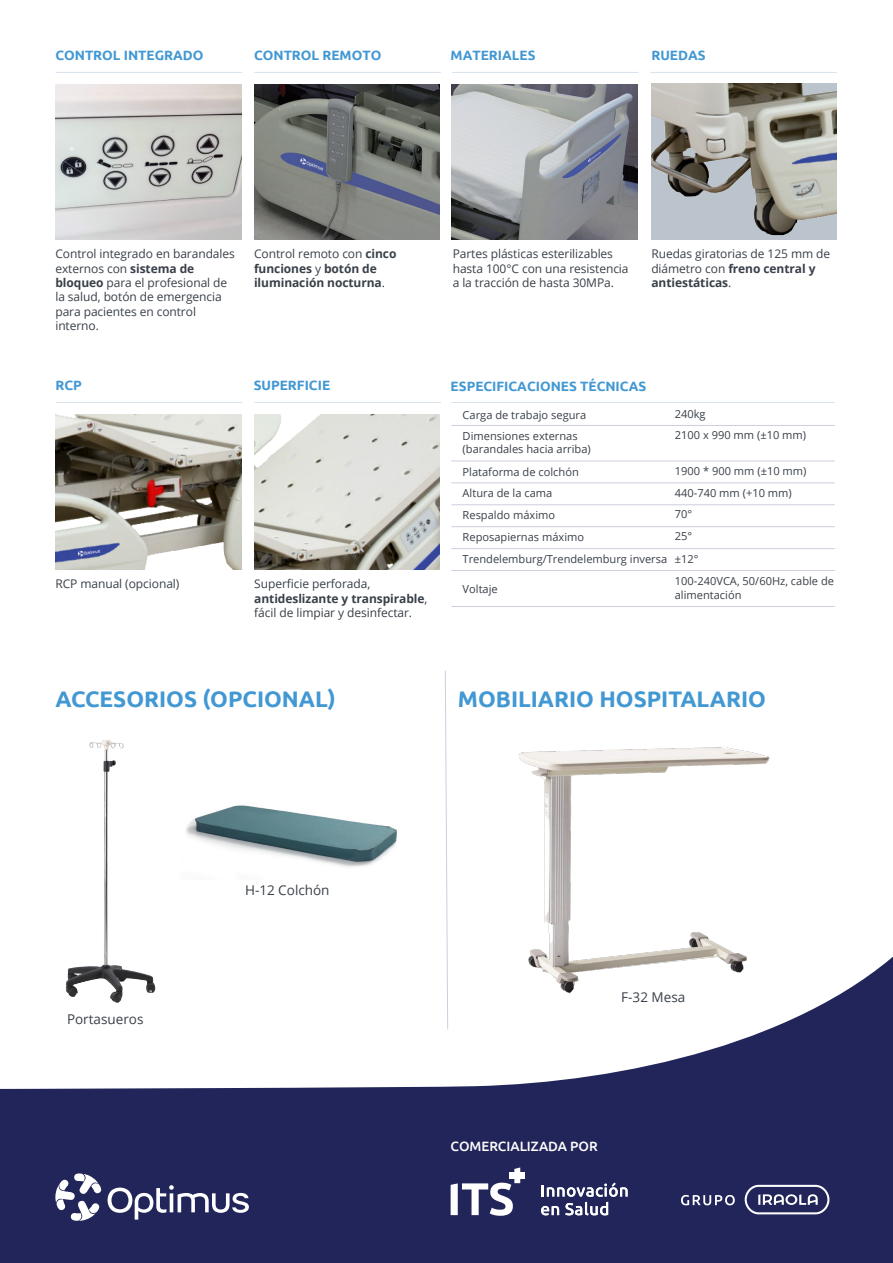
<style>
.page{position:relative;width:893px;height:1263px;background:#fff}
.page>*{position:absolute;margin:0;border:0;box-sizing:border-box;transform-origin:0 0}
.t1{font:700 22.5px "Ubuntu";color:#4298d3}
.t2{font:700 13.5px "Ubuntu";color:#4298d3}
.t3{font:13.5px "Open Sans";color:#394049}
.t4{font:500 13.5px "Ubuntu";color:#fff}
.t5{font:12px/14.4px "Open Sans";letter-spacing:-.005em;color:#394049}
.t6{font:700 12px/14.4px "Open Sans";letter-spacing:-.005em;color:#394049}
.t7{font:11.1px/13.4px "Open Sans";color:#394049}
.s1{font-weight:700}
.s2{font-weight:400}
</style>
<div class="page">
<svg style="left:0;top:956px;width:893px;height:307px;fill:#212559"></svg>
<svg style="left:681px;top:1195px;width:54px;height:10px"></svg>
<svg style="left:745px;top:1185px;width:84px;height:29px"></svg>
<svg style="left:451px;top:1167px;width:69px;height:49px"></svg>
<div style="left:510px;top:1172px;width:15px;height:6px;background:#fff"></div>
<svg style="left:541px;top:1183px;width:87px;height:32px"></svg>
<img style="left:6px;top:740px;width:186px;height:267px">
<img style="left:498px;top:746px;width:287px;height:261px">
<img style="left:174px;top:794px;width:223px;height:85px">
<svg style="left:445px;top:670px;width:3px;height:360px"></svg>
<img style="left:56px;top:84px;width:185px;height:155px">
<hr style="left:56px;top:72px;width:186px;height:1px;background:#d9e3ec">
<svg style="left:108px;top:1185px;width:141px;height:34px"></svg>
<svg style="left:55px;top:1173px;width:46px;height:48px"></svg>
<img style="left:254px;top:84px;width:186px;height:155px">
<hr style="left:254px;top:72px;width:187px;height:1px;background:#d9e3ec">
<img style="left:56px;top:414px;width:185px;height:155px">
<hr style="left:56px;top:402px;width:186px;height:1px;background:#d9e3ec">
<img style="left:254px;top:414px;width:186px;height:155px">
<hr style="left:254px;top:402px;width:187px;height:1px;background:#d9e3ec">
<hr style="left:452px;top:72px;width:187px;height:1px;background:#d9e3ec">
<img style="left:452px;top:84px;width:186px;height:155px">
<hr style="left:451px;top:402px;width:384px;height:1px;background:#d9e3ec">
<hr style="left:451px;top:461px;width:384px;height:1px;background:#ccd0de">
<hr style="left:451px;top:482px;width:384px;height:1px;background:#ccd0de">
<hr style="left:451px;top:504px;width:384px;height:1px;background:#ccd0de">
<hr style="left:451px;top:526px;width:384px;height:1px;background:#ccd0de">
<hr style="left:451px;top:548px;width:384px;height:1px;background:#ccd0de">
<hr style="left:451px;top:425px;width:384px;height:1px;background:#ccd0de">
<hr style="left:451px;top:606px;width:384px;height:1px;background:#ccd0de">
<hr style="left:451px;top:570px;width:384px;height:1px;background:#ccd0de">
<img style="left:651px;top:84px;width:186px;height:155px">
<hr style="left:650px;top:72px;width:187px;height:1px;background:#d9e3ec">
<p class="t2" style="left:55px;top:47px;width:150px">CONTROL INTEGRADO</p>
<p class="t2" style="left:254px;top:47px;width:129px">CONTROL REMOTO</p>
<p class="t2" style="left:451px;top:47px;width:86px">MATERIALES</p>
<p class="t2" style="left:651px;top:47px;width:56px">RUEDAS</p>
<p class="t5" style="left:55px;top:246px;width:181px">Control integrado en barandales externos con <span class="s1">sistema de bloqueo</span> para el profesional de la salud, botón de emergencia para pacientes en control interno.</p>
<p class="t6" style="left:254px;top:246px;width:144px"><span class="s2">Control remoto con</span> cinco funciones <span class="s2">y</span> botón de iluminación nocturna<span class="s2">.</span></p>
<p class="t2" style="left:55px;top:377px;width:28px">RCP</p>
<p class="t2" style="left:254px;top:377px;width:78px">SUPERFICIE</p>
<p class="t5" style="left:55px;top:576px;width:126px">RCP manual (opcional)</p>
<p class="t5" style="left:254px;top:576px;width:175px">Superficie perforada, <span class="s1">antideslizante y transpirable</span>, fácil de limpiar y desinfectar.</p>
<p class="t5" style="left:453px;top:246px;width:177px">Partes plásticas esterilizables hasta 100°C con una resistencia a la tracción de hasta 30MPa.</p>
<p class="t5" style="left:651px;top:246px;width:180px">Ruedas giratorias de 125 mm de diámetro con <span class="s1">freno central y antiestáticas</span>.</p>
<p class="t2" style="left:451px;top:378px;width:197px">ESPECIFICACIONES TÉCNICAS</p>
<p class="t7" style="left:463px;top:408px;width:125px">Carga de trabajo segura</p>
<p class="t7" style="left:675px;top:407px;width:32px">240kg</p>
<p class="t7" style="left:463px;top:429px;width:130px">Dimensiones externas (barandales hacia arriba)</p>
<p class="t7" style="left:675px;top:428px;width:133px">2100 x 990 mm (±10 mm)</p>
<p class="t7" style="left:463px;top:465px;width:118px">Plataforma de colchón</p>
<p class="t7" style="left:675px;top:464px;width:133px">1900 * 900 mm (±10 mm)</p>
<p class="t7" style="left:463px;top:486px;width:91px">Altura de la cama</p>
<p class="t7" style="left:675px;top:486px;width:119px">440-740 mm (+10 mm)</p>
<p class="t7" style="left:463px;top:508px;width:94px">Respaldo máximo</p>
<p class="t7" style="left:675px;top:507px;width:19px">70°</p>
<p class="t7" style="left:463px;top:530px;width:123px">Reposapiernas máximo</p>
<p class="t7" style="left:463px;top:524px;width:237px;line-height:23.4px;text-indent:212px">25°<br>Trendelemburg/Trendelemburg inversa ±12°</p>
<p class="t7" style="left:463px;top:582px;width:37px">Voltaje</p>
<p class="t7" style="left:675px;top:574px;width:161px">100-240VCA, 50/60Hz, cable de alimentación</p>
<h1 class="t1" style="left:55px;top:686px;width:282px">ACCESORIOS (OPCIONAL)</h1>
<h1 class="t1" style="left:458px;top:686px;width:310px">MOBILIARIO HOSPITALARIO</h1>
<p class="t3" style="left:67px;top:1010px;width:78px">Portasueros</p>
<p class="t3" style="left:245px;top:881px;width:86px">H-12 Colchón</p>
<p class="t3" style="left:621px;top:988px;width:65px">F-32 Mesa</p>
<p class="t4" style="left:451px;top:1138px;width:149px">COMERCIALIZADA POR</p>
</div>
